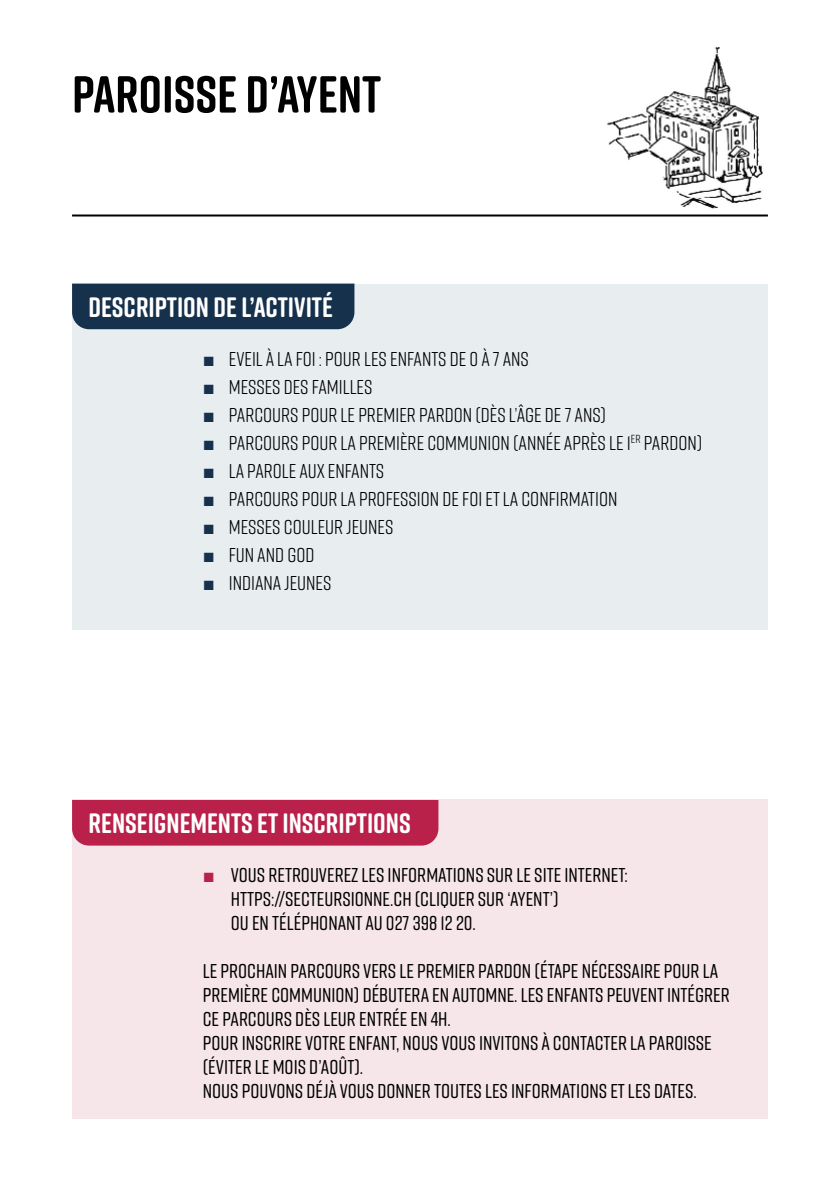
<style>
.page{position:relative;width:840px;height:1191px;background:#fff}
.page>*{position:absolute;margin:0;border:0;box-sizing:border-box;transform-origin:0 0}
.t1{font:700 52px "Rift Soft";color:#000}
.t2{font:700 28px "Rift Soft";color:#fff}
.t3{font:500 20px/24px "Rift Soft";color:#000}
.t4{font:20px "Rift Soft";color:#000}
.s1{font-family:"Arial";color:#16314b}
.s2{font-family:"Arial";font-weight:400;color:#b9214b}
</style>
<div class="page">
<img style="left:596px;top:47px;width:172px;height:170px">
<hr style="left:72px;top:214px;width:695px;height:2px;background:#000">
<div style="left:72px;top:283px;width:695px;height:346px;background:#e8edf0"></div>
<div style="left:72px;top:799px;width:695px;height:320px;background:#f6e6e9"></div>
<div style="left:72px;top:283px;width:282px;height:46px;background:#16314b"></div>
<div style="left:72px;top:800px;width:366px;height:45px;background:#b9214b"></div>
<h1 class="t1" style="left:72px;top:57px;width:310px">PAROISSE D’AYENT</h1>
<h2 class="t2" style="left:89px;top:287px;width:245px">DESCRIPTION DE L’ACTIVITÉ</h2>
<p class="t4" style="left:203px;top:345px;width:327px"><span class="s1">■</span> EVEIL À LA FOI : POUR LES ENFANTS DE 0 À 7 ANS</p>
<p class="t4" style="left:203px;top:373px;width:171px"><span class="s1">■</span> MESSES DES FAMILLES</p>
<p class="t4" style="left:203px;top:401px;width:404px"><span class="s1">■</span> PARCOURS POUR LE PREMIER PARDON (DÈS L’ÂGE DE 7 ANS)</p>
<p class="t4" style="left:203px;top:429px;width:501px"><span class="s1">■</span> PARCOURS POUR LA PREMIÈRE COMMUNION (ANNÉE APRÈS LE 1<sup>ER</sup> PARDON)</p>
<p class="t4" style="left:203px;top:457px;width:183px"><span class="s1">■</span> LA PAROLE AUX ENFANTS</p>
<p class="t4" style="left:203px;top:485px;width:416px"><span class="s1">■</span> PARCOURS POUR LA PROFESSION DE FOI ET LA CONFIRMATION</p>
<p class="t4" style="left:203px;top:513px;width:192px"><span class="s1">■</span> MESSES COULEUR JEUNES</p>
<p class="t4" style="left:203px;top:541px;width:113px"><span class="s1">■</span> FUN AND GOD</p>
<p class="t4" style="left:203px;top:569px;width:130px"><span class="s1">■</span> INDIANA JEUNES</p>
<h2 class="t2" style="left:89px;top:803px;width:323px">RENSEIGNEMENTS ET INSCRIPTIONS</h2>
<p class="t3" style="left:231px;top:862px;width:398px;text-indent:-28px"><span class="s2">■</span> VOUS RETROUVEREZ LES INFORMATIONS SUR LE SITE INTERNET:<br>HTTPS://SECTEURSIONNE.CH (CLIQUER SUR ‘AYENT’)<br>OU EN TÉLÉPHONANT AU 027 398 12 20.</p>
<p class="t3" style="left:203px;top:958px;width:528px">LE PROCHAIN PARCOURS VERS LE PREMIER PARDON (ÉTAPE NÉCESSAIRE POUR LA PREMIÈRE COMMUNION) DÉBUTERA EN AUTOMNE. LES ENFANTS PEUVENT INTÉGRER CE PARCOURS DÈS LEUR ENTRÉE EN 4H.<br>POUR INSCRIRE VOTRE ENFANT, NOUS VOUS INVITONS À CONTACTER LA PAROISSE (ÉVITER LE MOIS D’AOÛT).<br>NOUS POUVONS DÉJÀ VOUS DONNER TOUTES LES INFORMATIONS ET LES DATES.</p>
</div>
